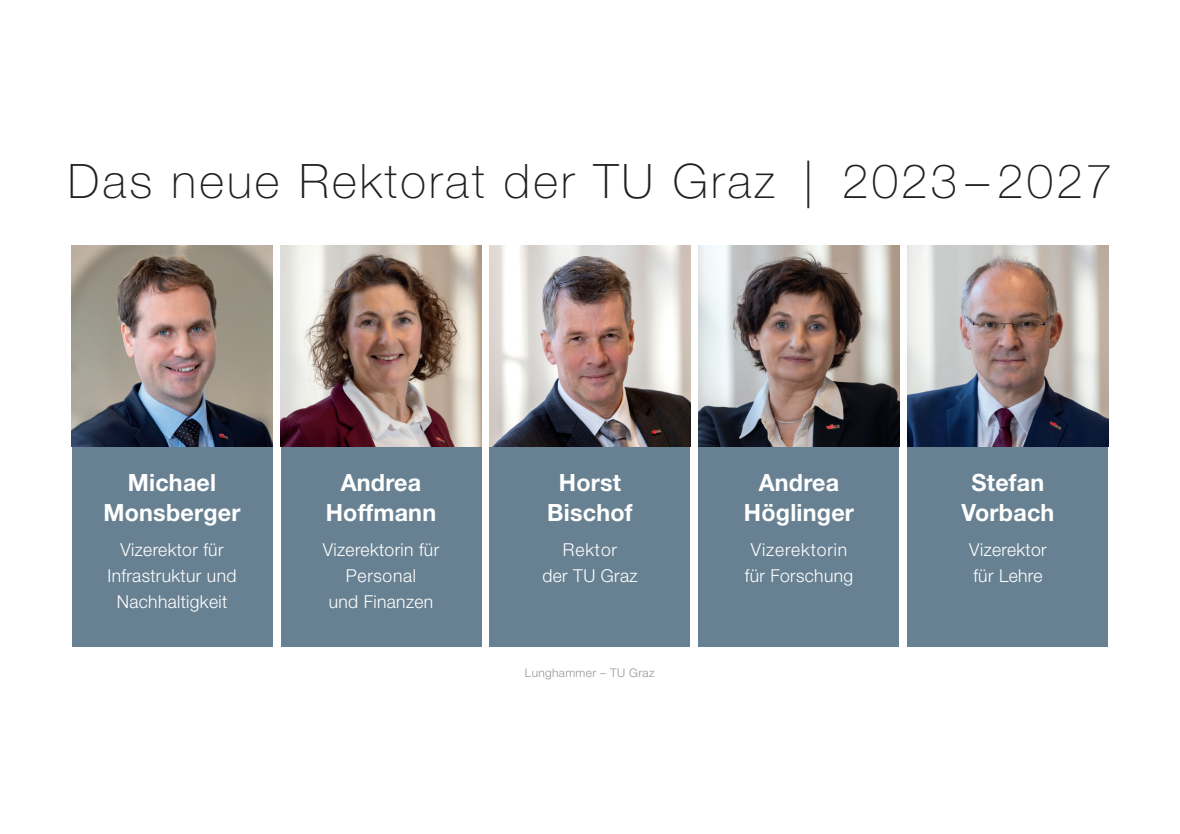
<style>
.page{position:relative;width:1180px;height:834px;background:#fff}
.page>*{position:absolute;margin:0;border:0;box-sizing:border-box;transform-origin:0 0}
.t1{font:100 47.6px "Helvetica Neue LT Std";letter-spacing:.065em;color:#231f20}
.t2{font:700 23.8px/29.8px "Helvetica Neue LT Std";letter-spacing:.01em;color:#fff;text-align:center}
.t3{font:300 17.8px/25.8px "Helvetica Neue LT Std";letter-spacing:.02em;color:#fff;text-align:center}
.t4{font:300 11.8px "Helvetica Neue LT Std";letter-spacing:.03em;color:#939598}
</style>
<div class="page">
<div style="left:907px;top:446px;width:201px;height:201px;background:#678192"></div>
<div style="left:280px;top:446px;width:201px;height:201px;background:#678192"></div>
<div style="left:72px;top:446px;width:200px;height:201px;background:#678192"></div>
<img style="left:907px;top:245px;width:201px;height:201px">
<img style="left:72px;top:245px;width:200px;height:201px">
<img style="left:280px;top:245px;width:201px;height:201px">
<div style="left:489px;top:446px;width:201px;height:201px;background:#678192"></div>
<div style="left:698px;top:446px;width:201px;height:201px;background:#678192"></div>
<img style="left:698px;top:245px;width:201px;height:201px">
<img style="left:489px;top:245px;width:201px;height:201px">
<h1 class="t1" style="left:68px;top:154px;width:1045px">Das neue Rektorat der TU Graz | 2023–2027</h1>
<h2 class="t2" style="left:103px;top:467px;width:139px">Michael<br>Monsberger</h2>
<p class="t3" style="left:107px;top:536px;width:130px">Vizerektor für<br>Infrastruktur und<br>Nachhaltigkeit</p>
<h2 class="t2" style="left:326px;top:467px;width:112px">Andrea<br>Hoffmann</h2>
<p class="t3" style="left:323px;top:536px;width:118px">Vizerektorin für<br>Personal<br>und Finanzen</p>
<h2 class="t2" style="left:547px;top:467px;width:87px">Horst<br>Bischof</h2>
<p class="t3" style="left:542px;top:536px;width:97px">Rektor<br>der TU Graz</p>
<p class="t4" style="left:525px;top:665px;width:131px">Lunghammer – TU Graz</p>
<h2 class="t2" style="left:743px;top:467px;width:112px">Andrea<br>Höglinger</h2>
<p class="t3" style="left:744px;top:536px;width:110px">Vizerektorin für Forschung</p>
<h2 class="t2" style="left:961px;top:467px;width:94px">Stefan<br>Vorbach</h2>
<p class="t3" style="left:969px;top:536px;width:79px;text-align:left">Vizerektor für Lehre</p>
</div>
